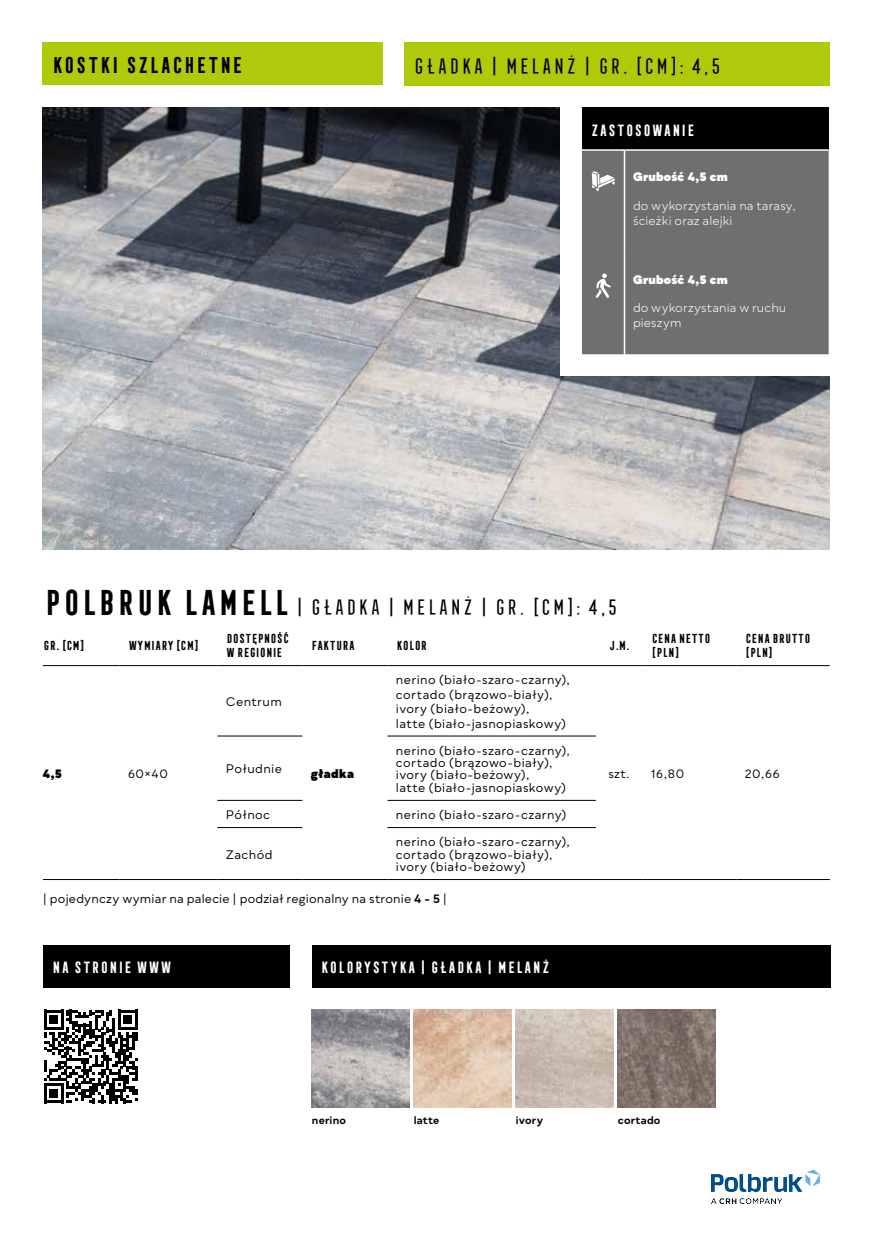
<style>
.page{position:relative;width:872px;height:1234px;background:#fff}
.page>*{position:absolute;margin:0;border:0;box-sizing:border-box;transform-origin:0 0}
.t1{font:21px "Frontage Condensed";letter-spacing:.01em;color:#000}
.t2{font:700 21px "Frontage Condensed";letter-spacing:.015em;color:#000}
.t3{font:700 15px "Frontage Condensed";letter-spacing:.03em;color:#fff}
.t4{font:12px/12.3px "Qualion";letter-spacing:.035em;color:#000}
.t5{font:700 12px/14.4px "Frontage Condensed";letter-spacing:-.04em;color:#000}
.t6{font:12px/14.4px "Qualion";letter-spacing:.015em;color:#fff}
.t7{font:12px "Qualion";letter-spacing:.015em;color:#000}
.t8{font:900 12px "Qualion";letter-spacing:.02em;color:#fff}
.t9{font:900 12px "Qualion";letter-spacing:.03em;color:#000}
.t10{font:700 10.5px "Qualion";letter-spacing:.02em;color:#000}
.s1{font-weight:700;font-size:33px}
.s2{font-weight:700}
</style>
<div class="page">
<hr style="left:43px;top:665px;width:76px;height:1px;background:#000">
<hr style="left:119px;top:665px;width:98px;height:1px;background:#000">
<hr style="left:217px;top:665px;width:85px;height:1px;background:#000">
<hr style="left:302px;top:665px;width:85px;height:1px;background:#000">
<hr style="left:387px;top:665px;width:209px;height:1px;background:#000">
<hr style="left:596px;top:665px;width:46px;height:1px;background:#000">
<hr style="left:642px;top:665px;width:94px;height:1px;background:#000">
<hr style="left:736px;top:665px;width:94px;height:1px;background:#000">
<hr style="left:217px;top:735px;width:85px;height:1px;background:#000">
<hr style="left:387px;top:735px;width:209px;height:1px;background:#000">
<hr style="left:217px;top:799px;width:85px;height:1px;background:#000">
<hr style="left:387px;top:799px;width:209px;height:1px;background:#000">
<hr style="left:217px;top:827px;width:85px;height:1px;background:#000">
<hr style="left:387px;top:827px;width:209px;height:1px;background:#000">
<hr style="left:43px;top:878px;width:76px;height:1px;background:#000">
<hr style="left:119px;top:878px;width:98px;height:1px;background:#000">
<hr style="left:217px;top:878px;width:85px;height:1px;background:#000">
<hr style="left:302px;top:878px;width:85px;height:1px;background:#000">
<hr style="left:387px;top:878px;width:209px;height:1px;background:#000">
<hr style="left:596px;top:878px;width:46px;height:1px;background:#000">
<hr style="left:642px;top:878px;width:94px;height:1px;background:#000">
<hr style="left:736px;top:878px;width:94px;height:1px;background:#000">
<img style="left:43px;top:107px;width:787px;height:442px">
<div style="left:43px;top:43px;width:340px;height:42px;background:#afca0b"></div>
<div style="left:404px;top:43px;width:425px;height:43px;background:#afca0b"></div>
<div style="left:560px;top:86px;width:290px;height:289px;background:#fff"></div>
<div style="left:582px;top:107px;width:246px;height:43px;background:#000"></div>
<div style="left:582px;top:151px;width:246px;height:203px;background:#706f6f"></div>
<hr style="left:624px;top:151px;width:1px;height:101px;background:#fff">
<hr style="left:624px;top:252px;width:1px;height:102px;background:#fff">
<hr style="left:582px;top:149px;width:43px;height:2px;background:#fff">
<hr style="left:625px;top:149px;width:203px;height:2px;background:#fff">
<svg style="left:592px;top:171px;width:22px;height:20px"></svg>
<svg style="left:596px;top:273px;width:14px;height:25px"></svg>
<img style="left:516px;top:1009px;width:97px;height:97px">
<div style="left:311px;top:945px;width:519px;height:42px;background:#000"></div>
<img style="left:311px;top:1009px;width:98px;height:97px">
<img style="left:414px;top:1009px;width:97px;height:97px">
<img style="left:618px;top:1009px;width:97px;height:97px">
<svg style="left:44px;top:1009px;width:94px;height:95px"></svg>
<svg style="left:44px;top:1009px;width:93px;height:94px"></svg>
<div style="left:43px;top:945px;width:247px;height:42px;background:#000"></div>
<img style="left:711px;top:1169px;width:109px;height:35px">
<h1 class="t2" style="left:51px;top:54px;width:193px">KOSTKI SZLACHETNE</h1>
<h1 class="t1" style="left:412px;top:54px;width:310px">GŁADKA | MELANŻ | GR. [CM]: 4,5</h1>
<p class="t3" style="left:590px;top:121px;width:105px">ZASTOSOWANIE</p>
<p class="t8" style="left:633px;top:170px;width:96px">Grubość 4,5 cm</p>
<p class="t6" style="left:633px;top:199px;width:165px">do wykorzystania na tarasy, ścieżki oraz alejki</p>
<p class="t8" style="left:633px;top:272px;width:96px">Grubość 4,5 cm</p>
<p class="t6" style="left:633px;top:301px;width:155px">do wykorzystania w ruchu pieszym</p>
<h1 class="t1" style="left:43px;top:595px;width:576px"><span class="s1">POLBRUK LAMELL</span> | GŁADKA | MELANŻ | GR. [CM]: 4,5</h1>
<p class="t5" style="left:43px;top:638px;width:43px">GR. [CM]</p>
<p class="t5" style="left:128px;top:638px;width:72px">WYMIARY [CM]</p>
<p class="t5" style="left:226px;top:631px;width:65px">DOSTĘPNOŚĆ<br>W REGIONIE</p>
<p class="t5" style="left:311px;top:638px;width:45px">FAKTURA</p>
<p class="t5" style="left:396px;top:638px;width:33px">KOLOR</p>
<p class="t5" style="left:609px;top:638px;width:22px">J.M.</p>
<p class="t5" style="left:651px;top:631px;width:61px">CENA NETTO [PLN]</p>
<p class="t5" style="left:745px;top:631px;width:67px">CENA BRUTTO [PLN]</p>
<p class="t9" style="left:43px;top:766px;width:21px">4,5</p>
<p class="t4" style="left:128px;top:767px;width:41px">60×40</p>
<p class="t4" style="left:226px;top:695px;width:57px">Centrum</p>
<p class="t4" style="left:226px;top:762px;width:58px">Południe</p>
<p class="t9" style="left:311px;top:766px;width:45px">gładka</p>
<p class="t4" style="left:396px;top:672px;width:176px;line-height:14.4px">nerino (biało-szaro-czarny), cortado (brązowo-biały), ivory (biało-beżowy),<br>latte (biało-jasnopiaskowy)</p>
<p class="t4" style="left:396px;top:744px;width:176px">nerino (biało-szaro-czarny), cortado (brązowo-biały), ivory (biało-beżowy),<br>latte (biało-jasnopiaskowy)</p>
<p class="t4" style="left:226px;top:808px;width:46px">Północ</p>
<p class="t4" style="left:396px;top:808px;width:172px">nerino (biało-szaro-czarny)</p>
<p class="t4" style="left:226px;top:848px;width:48px">Zachód</p>
<p class="t4" style="left:396px;top:835px;width:176px">nerino (biało-szaro-czarny), cortado (brązowo-biały), ivory (biało-beżowy)</p>
<p class="t7" style="left:43px;top:891px;width:405px">| pojedynczy wymiar na palecie | podział regionalny na stronie <span class="s2">4 - 5</span> |</p>
<p class="t3" style="left:51px;top:959px;width:121px">NA STRONIE WWW</p>
<p class="t3" style="left:320px;top:959px;width:231px">KOLORYSTYKA | GŁADKA | MELANŻ</p>
<p class="t4" style="left:608px;top:767px;width:23px">szt.</p>
<p class="t4" style="left:651px;top:767px;width:35px">16,80</p>
<p class="t4" style="left:745px;top:767px;width:37px">20,66</p>
<p class="t10" style="left:312px;top:1114px;width:36px">nerino</p>
<p class="t10" style="left:414px;top:1114px;width:27px">latte</p>
<p class="t10" style="left:618px;top:1114px;width:44px">cortado</p>
<p class="t10" style="left:516px;top:1114px;width:29px">ivory</p>
</div>
